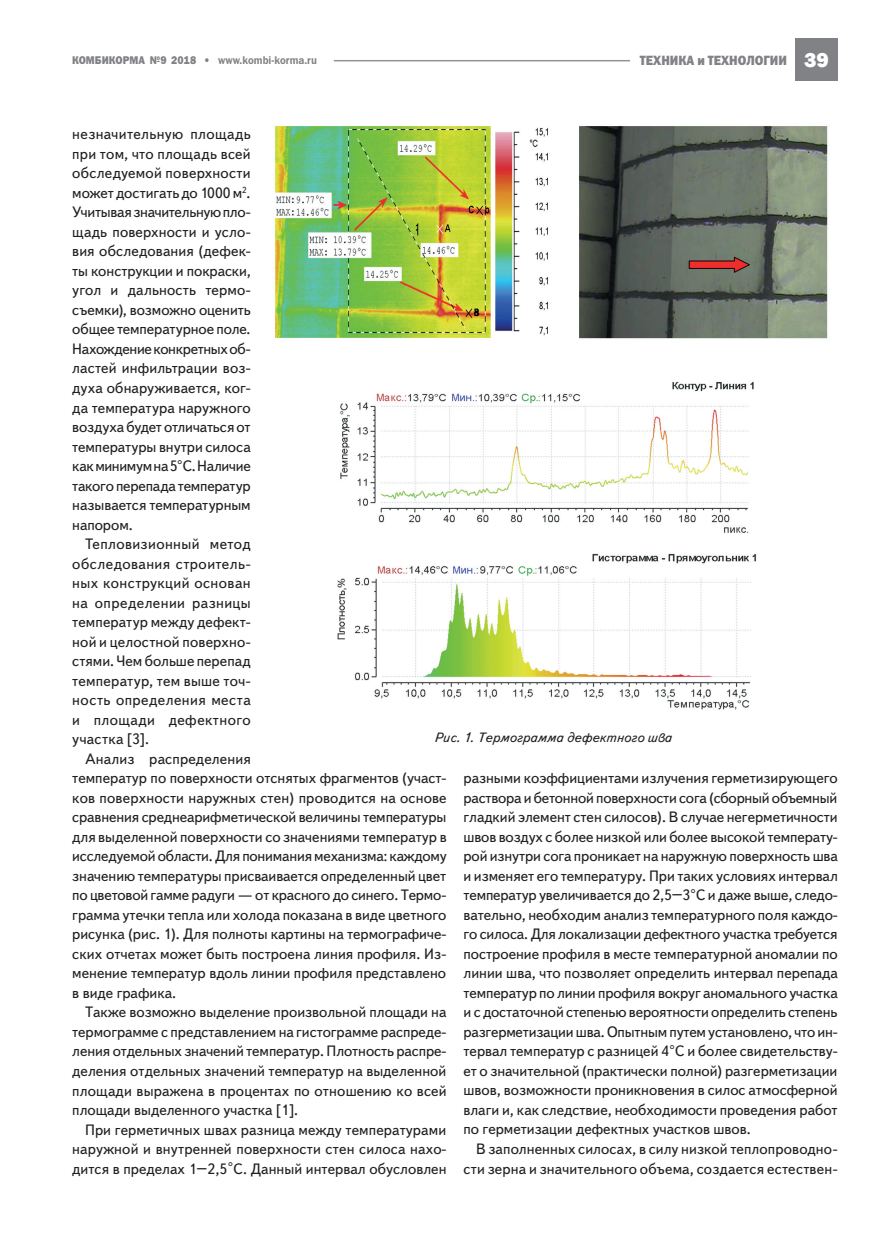
<style>
.page{position:relative;width:893px;height:1234px;background:#fff}
.page>*{position:absolute;margin:0;border:0;box-sizing:border-box;transform-origin:0 0}
.t1{font:800 21px "Franklin Gothic";color:#fff}
.Osnovnoy_text-10-13{font:15px/19.5px "Text Book C";color:#231f20;text-align:justify}
.Osnovnoy_text-10-13-2{font:15px "Text Book C";letter-spacing:-.02em;color:#231f20}
.Podrisunochnaya_podp{font:italic 13.5px "Text Book C";color:#231f20}
.Zagolovok{font:13.5px "Franklin Gothic Heavy C";color:#808285;scale:.9 1}
.Zagolovok-2{font:11.25px "Franklin Gothic Demi C";color:#808285;scale:.9 1}
.Zagolovok-3{font:11.25px "Franklin Gothic Heavy C";color:#808285;scale:.9 1}
.s1{font-family:"Franklin Gothic Heavy C"}
.s2{font-size:18px}
</style>
<div class="page">
<div style="left:795px;top:38px;width:43px;height:43px;background:#808285"></div>
<hr style="left:334px;top:60px;width:296px;height:1px;background:#939598">
<img style="left:275px;top:126px;width:553px;height:584px">
<p class="Zagolovok-3" style="left:72px;top:54px;width:42px">КОМБИКО</p>
<p class="Zagolovok-2" style="left:123px;top:54px;width:217px"><span class="s1">РМА №9 2018 •</span> www.kombi-korma.ru</p>
<p class="Zagolovok" style="left:640px;top:53px;width:165px">Техника и технологии</p>
<p class="t1" style="left:804px;top:46px;width:26px">39</p>
<p class="Osnovnoy_text-10-13" style="left:72px;top:125px;width:180px">незначительную площадь при том, что площадь всей обследуемой поверхности может достигать до 1000 м<sup>2</sup>.</p>
<p class="Osnovnoy_text-10-13-2" style="left:72px;top:204px;width:180px">Учитывая значительную пло-</p>
<p class="Osnovnoy_text-10-13" style="left:72px;top:222px;width:180px">щадь поверхности и усло&shy;вия обследования (дефек&shy;ты конструкции и покраски, угол и дальность термо&shy;съемки), возможно оценить общее температурное поле.<br>Нахождение конкретных об&shy;ластей инфильтрации воз&shy;духа обнаруживается, ког&shy;да температура наружного воздуха будет отличаться от температуры внутри силоса как минимум на 5<span class="s2">°</span>С. Наличие такого перепада температур называется температурным напором.</p>
<p class="Osnovnoy_text-10-13" style="left:72px;top:534px;width:180px;text-indent:13px">Тепловизионный метод обследования строитель&shy;ных конструкций основан на определении разницы температур между дефект&shy;ной и целостной поверхно&shy;стями. Чем больше перепад температур, тем выше точ&shy;ность определения места и площади дефектного участка [3].</p>
<p class="Osnovnoy_text-10-13" style="left:72px;top:749px;width:376px;text-align:left;text-indent:13px">Анализ распределения<br>температур по поверхности отснятых фрагментов (участ&shy;ков поверхности наружных стен) проводится на основе сравнения среднеарифметической величины температуры для выделенной поверхности со значениями температур в исследуемой области. Для понимания механизма: каждому значению температуры присваивается определенный цвет по цветовой гамме радуги — от красного до синего. Термо&shy;грамма утечки тепла или холода показана в виде цветного рисунка (рис. 1). Для полноты картины на термографиче&shy;ских отчетах может быть построена линия профиля. Из&shy;менение температур вдоль линии профиля представлено в виде графика.</p>
<p class="Osnovnoy_text-10-13" style="left:72px;top:1002px;width:376px;text-indent:13px">Также возможно выделение произвольной площади на термограмме с представлением на гистограмме распреде&shy;ления отдельных значений температур. Плотность распре&shy;деления отдельных значений температур на выделенной площади выражена в процентах по отношению ко всей площади выделенного участка [1].</p>
<p class="Osnovnoy_text-10-13" style="left:72px;top:1119px;width:376px;text-indent:13px">При герметичных швах разница между температурами наружной и внутренней поверхности стен силоса нахо&shy;дится в пределах 1–2,5<span class="s2">°</span>С. Данный интервал обусловлен</p>
<p class="Podrisunochnaya_podp" style="left:434px;top:730px;width:239px">Рис. 1. Термограмма дефектного шва</p>
<p class="Osnovnoy_text-10-13" style="left:463px;top:768px;width:376px">разными коэффициентами излучения герметизирующего раствора и бетонной поверхности сога (сборный объемный гладкий элемент стен силосов). В случае негерметичности швов воздух с более низкой или более высокой температу&shy;рой изнутри сога проникает на наружную поверхность шва и изменяет его температуру. При таких условиях интервал температур увеличивается до 2,5–3<span class="s2">°</span>С и даже выше, следо&shy;вательно, необходим анализ температурного поля каждо&shy;го силоса. Для локализации дефектного участка требуется построение профиля в месте температурной аномалии по линии шва, что позволяет определить интервал перепада температур по линии профиля вокруг аномального участка и с достаточной степенью вероятности определить степень разгерметизации шва. Опытным путем установлено, что ин&shy;тервал температур с разницей 4<span class="s2">°</span>С и более свидетельству&shy;ет о значительной (практически полной) разгерметизации швов, возможности проникновения в силос атмосферной влаги и, как следствие, необходимости проведения работ по герметизации дефектных участков швов.</p>
<p class="Osnovnoy_text-10-13" style="left:463px;top:1139px;width:376px;text-align:right">В заполненных силосах, в силу низкой теплопроводно&shy;сти зерна и значительного объема, создается естествен-</p>
</div>
